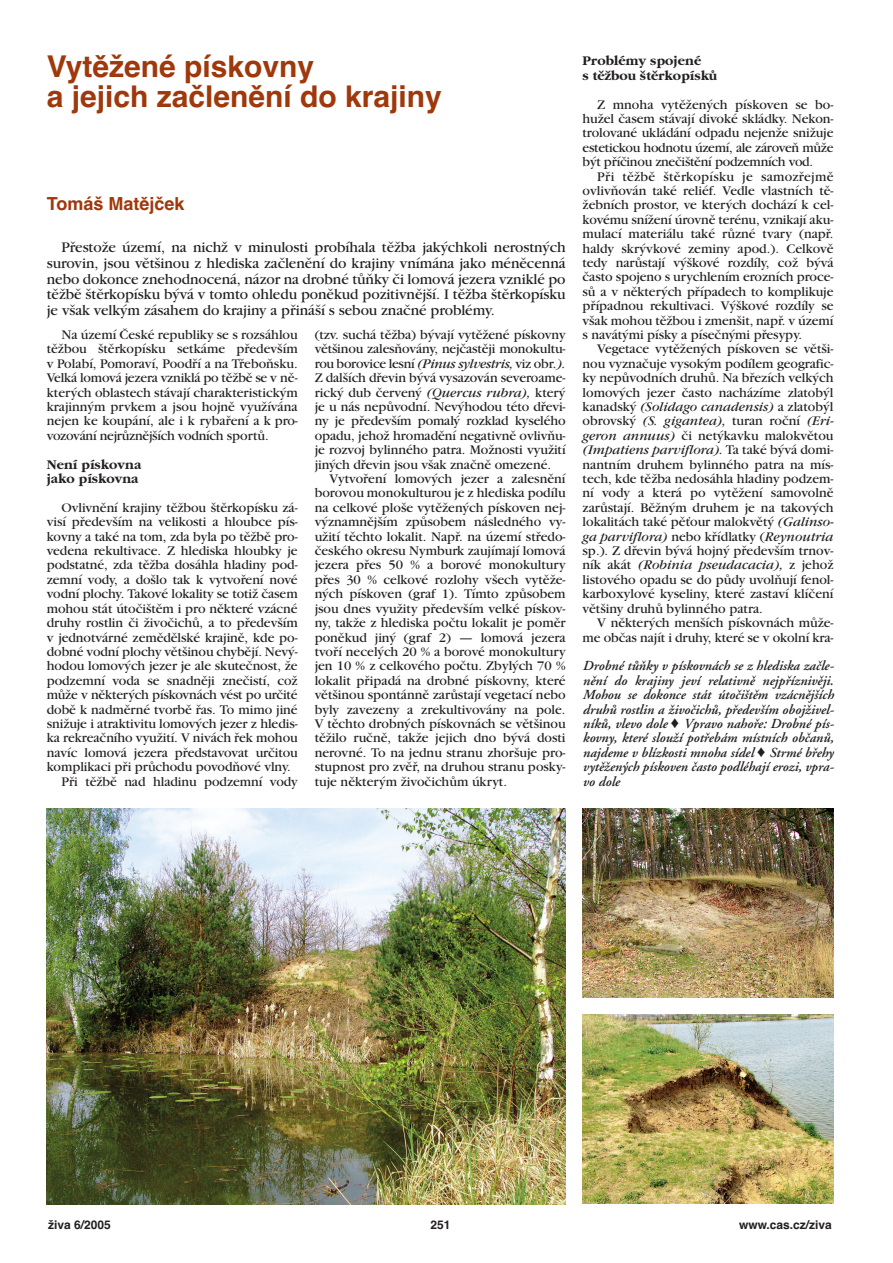
<style>
.page{position:relative;width:893px;height:1263px;background:#fff}
.page>*{position:absolute;margin:0;border:0;box-sizing:border-box;transform-origin:0 0}
.t1{font:700 30px/30px "Helvetica CE";color:#9f380b}
.t2{font:700 18px "Helvetica CE";color:#9f380b}
.t3{font:15.3px/15.9px "Garamond CE";letter-spacing:-.005em;color:#231f20;text-align:justify}
.t4{font:13.8px/14.4px "Garamond CE";letter-spacing:-.005em;color:#231f20;text-align:justify}
.t5{font:italic 600 13.8px/14.4px "Adobe Garamond CE";color:#231f20;text-align:justify}
.t6{font:700 13.8px/14.4px "Garamond CE";color:#231f20}
.t7{font:700 12px "Helvetica CE";color:#231f20}
.s1{font-style:italic}
</style>
<div class="page">
<img style="left:583px;top:1014px;width:250px;height:190px">
<img style="left:583px;top:808px;width:250px;height:189px">
<img style="left:47px;top:809px;width:519px;height:395px">
<h1 class="t1" style="left:47px;top:52px;width:397px">Vytěžené pískovny<br>a jejich začlenění do krajiny</h1>
<h2 class="t2" style="left:47px;top:193px;width:139px">Tomáš Matějček</h2>
<p class="t3" style="left:47px;top:240px;width:520px;text-indent:15px">Přestože území, na nichž v minulosti probíhala těžba jakýchkoli nerostných surovin, jsou většinou z hlediska začlenění do krajiny vnímána jako méněcenná nebo dokonce znehodnocená, názor na drobné tůňky či lomová jezera vzniklé po těžbě štěrkopísku bývá v tomto ohledu poněkud pozitivnější. I těžba štěrkopísku je však velkým zásahem do krajiny a přináší s sebou značné problémy.</p>
<p class="t4" style="left:47px;top:329px;width:252px;text-indent:15px">Na území České republiky se s rozsáhlou těžbou štěrkopísku setkáme především v Polabí, Pomoraví, Poodří a na Třeboňsku.<br>Velká lomová jezera vzniklá po těžbě se v ně&shy;kterých oblastech stávají charakteristickým krajinným prvkem a jsou hojně využívána nejen ke koupání, ale i k rybaření a k pro&shy;vozování nejrůznějších vodních sportů.</p>
<p class="t6" style="left:47px;top:458px;width:96px">Není pískovna jako pískovna</p>
<p class="t4" style="left:62px;top:502px;width:238px">Ovlivnění krajiny těžbou štěrkopísku zá-</p>
<p class="t4" style="left:47px;top:516px;width:252px">visí především na velikosti a hloubce pís-</p>
<p class="t4" style="left:47px;top:530px;width:252px">kovny a také na tom, zda byla po těžbě pro-</p>
<p class="t4" style="left:47px;top:545px;width:252px">vedena rekultivace. Z hlediska hloubky je</p>
<p class="t4" style="left:47px;top:559px;width:252px">podstatné, zda těžba dosáhla hladiny pod-</p>
<p class="t4" style="left:47px;top:574px;width:252px">zemní vody, a došlo tak k vytvoření nové</p>
<p class="t4" style="left:47px;top:588px;width:252px">vodní plochy. Takové lokality se totiž časem</p>
<p class="t4" style="left:47px;top:602px;width:252px">mohou stát útočištěm i pro některé vzácné</p>
<p class="t4" style="left:47px;top:617px;width:252px">druhy rostlin či živočichů, a to především</p>
<p class="t4" style="left:47px;top:631px;width:252px">v jednotvárné zemědělské krajině, kde po-</p>
<p class="t4" style="left:47px;top:646px;width:252px">dobné vodní plochy většinou chybějí. Nevý-</p>
<p class="t4" style="left:47px;top:660px;width:252px">hodou lomových jezer je ale skutečnost, že</p>
<p class="t4" style="left:47px;top:674px;width:252px">podzemní voda se snadněji znečistí, což</p>
<p class="t4" style="left:47px;top:689px;width:252px">může v některých pískovnách vést po určité</p>
<p class="t4" style="left:47px;top:703px;width:252px">době k nadměrné tvorbě řas. To mimo jiné</p>
<p class="t4" style="left:47px;top:718px;width:252px">snižuje i atraktivitu lomových jezer z hledis-</p>
<p class="t4" style="left:47px;top:732px;width:252px">ka rekreačního využití. V nivách řek mohou</p>
<p class="t4" style="left:47px;top:746px;width:252px">navíc lomová jezera představovat určitou</p>
<p class="t4" style="left:47px;top:761px;width:246px">komplikaci při průchodu povodňové vlny.</p>
<p class="t4" style="left:62px;top:775px;width:238px">Při těžbě nad hladinu podzemní vody</p>
<p class="t4" style="left:315px;top:329px;width:252px">(tzv. suchá těžba) bývají vytěžené pískovny většinou zalesňovány, nejčastěji monokultu&shy;rou borovice lesní <span class="s1">(Pinus sylvestris,</span> viz obr<span class="s1">.).<br></span>Z dalších dřevin bývá vysazován severoame&shy;rický dub červený <span class="s1">(Quercus rubra),</span> který je u nás nepůvodní. Nevýhodou této dřevi&shy;ny je především pomalý rozklad kyselého opadu, jehož hromadění negativně ovlivňu&shy;je rozvoj bylinného patra. Možnosti využití jiných dřevin jsou však značně omezené.</p>
<p class="t4" style="left:315px;top:473px;width:252px;text-indent:15px">Vytvoření lomových jezer a zalesnění borovou monokulturou je z hlediska podílu na celkové ploše vytěžených pískoven nej&shy;významnějším způsobem následného vy&shy;užití těchto lokalit. Např. na území středo&shy;českého okresu Nymburk zaujímají lomová jezera přes 50 % a borové monokultury přes 30 % celkové rozlohy všech vytěže&shy;ných pískoven (graf 1). Tímto způsobem jsou dnes využity především velké pískov&shy;ny, takže z hlediska počtu lokalit je poměr poněkud jiný (graf 2) — lomová jezera tvoří necelých 20 % a borové monokultury jen 10 % z celkového počtu. Zbylých 70 % lokalit připadá na drobné pískovny, které většinou spontánně zarůstají vegetací nebo byly zavezeny a zrekultivovány na pole.<br>V těchto drobných pískovnách se většinou těžilo ručně, takže jejich dno bývá dosti nerovné. To na jednu stranu zhoršuje pro&shy;stupnost pro zvěř, na druhou stranu posky&shy;tuje některým živočichům úkryt.</p>
<p class="t6" style="left:583px;top:55px;width:136px">Problémy spojené<br>s těžbou štěrkopísků</p>
<p class="t4" style="left:583px;top:98px;width:252px;text-indent:15px">Z mnoha vytěžených pískoven se bo&shy;hužel časem stávají divoké skládky. Nekon&shy;trolované ukládání odpadu nejenže snižuje estetickou hodnotu území, ale zároveň může být příčinou znečištění podzemních vod.</p>
<p class="t4" style="left:583px;top:170px;width:252px;text-indent:15px">Při těžbě štěrkopísku je samozřejmě ovlivňován také reliéf. Vedle vlastních tě&shy;žebních prostor, ve kterých dochází k cel&shy;kovému snížení úrovně terénu, vznikají aku&shy;mulací materiálu také různé tvary (např. haldy skrývkové zeminy apod.). Celkově tedy narůstají výškové rozdíly, což bývá často spojeno s urychlením erozních proce&shy;sů a v některých případech to komplikuje případnou rekultivaci. Výškové rozdíly se však mohou těžbou i zmenšit, např. v území s navátými písky a písečnými přesypy.</p>
<p class="t4" style="left:583px;top:343px;width:253px;text-indent:15px">Vegetace vytěžených pískoven se větši&shy;nou vyznačuje vysokým podílem geografic&shy;ky nepůvodních druhů. Na březích velkých lomových jezer často nacházíme zlatobýl kanadský <span class="s1">(Solidago canadensis)</span> a zlatobýl obrovský <span class="s1">(S. gigantea),</span> turan roční <span class="s1">(Eri&shy;geron annuus)</span> či netýkavku malokvětou <span class="s1">(Impatiens parviflora).</span> Ta také bývá domi&shy;nantním druhem bylinného patra na mís&shy;tech, kde těžba nedosáhla hladiny podzem&shy;ní vody a která po vytěžení samovolně zarůstají. Běžným druhem je na takových lokalitách také pěťour malokvětý <span class="s1">(Galinso&shy;ga parviflora)</span> nebo křídlatky (<span class="s1">Reynoutria </span>sp.). Z dřevin bývá hojný především trnov&shy;ník akát <span class="s1">(Robinia pseudacacia),</span> z jehož listového opadu se do půdy uvolňují fenol&shy;karboxylové kyseliny, které zastaví klíčení většiny druhů bylinného patra.</p>
<p class="t4" style="left:583px;top:617px;width:252px;text-align:right">V některých menších pískovnách může&shy;me občas najít i druhy, které se v okolní kra-</p>
<p class="t5" style="left:583px;top:660px;width:253px">Drobné tůňky v pískovnách se z hlediska začle&shy;nění do krajiny jeví relativně nejpříznivěji.<br>Mohou se dokonce stát útočištěm vzácnějších druhů rostlin a živočichů, především obojživel&shy;níků, vlevo dole ♦ Vpravo nahoře: Drobné pís&shy;kovny, které slouží potřebám místních občanů, najdeme v blízkosti mnoha sídel ♦ Strmé břehy vytěžených pískoven často podléhají erozi, vpra&shy;vo dole</p>
<p class="t7" style="left:48px;top:1217px;width:64px">živa 6/2005</p>
<p class="t7" style="left:431px;top:1217px;width:22px">251</p>
<p class="t7" style="left:739px;top:1217px;width:94px">www.cas.cz/ziva</p>
</div>
